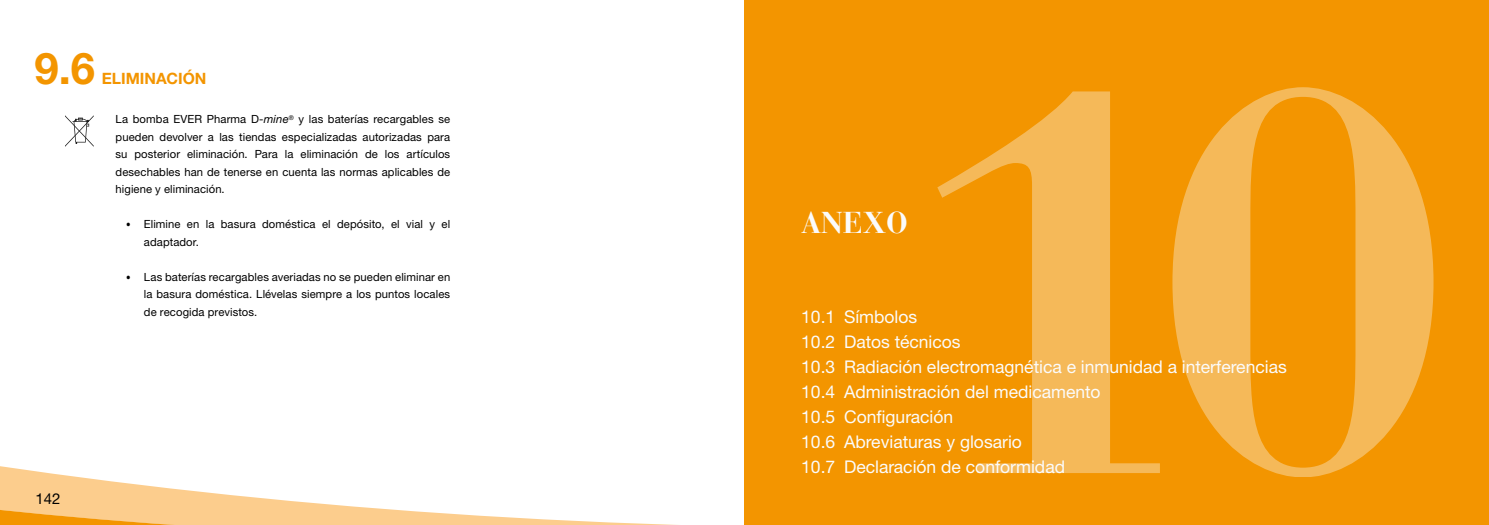
<style>
.page{position:relative;width:1489px;height:525px;background:#fff}
.page>*{position:absolute;margin:0;border:0;box-sizing:border-box;transform-origin:0 0}
.t1{font:700 541.38px "Bauer Bodoni Std";color:#fbfbfb}
.t2{font:700 43.62px "Helvetica Neue LTW1 G";color:#f39500}
.t3{font:700 30px "Bauer Bodoni Std";color:#fbfbfb}
.t4{font:17.5px/25px "Helvetica Neue LTW1 G";color:#fbfbfb;text-align:justify}
.t5{font:700 15.62px "Helvetica Neue LTW1 G";color:#f39500}
.t6{font:15px "Helvetica Neue LTW1 G";color:#000}
.t7{font:11.25px/17.5px "Helvetica Neue LTW1 G";letter-spacing:.01em;color:#000;text-align:justify}
.s1{font-style:italic}
.s2{font-size:10px}
</style>
<div class="page">
<svg style="left:0;top:466px;width:229px;height:29px"></svg>
<svg style="left:0;top:495px;width:649px;height:29px;fill:#fccd8d"></svg>
<svg style="left:65px;top:115px;width:29px;height:32px"></svg>
<div style="left:744px;top:0;width:744px;height:524px;background:#f39500"></div>
<h2 class="t2" style="left:35px;top:42px;width:62px">9.6</h2>
<h3 class="t5" style="left:102px;top:69px;width:106px">ELIMINACIÓN</h3>
<p class="t7" style="left:116px;top:110px;width:336px">La bomba EVER Pharma D‑<span class="s1">mine</span><sup>®</sup> y las baterías recargables se pueden devolver a las tiendas especializadas autorizadas para su posterior eliminación. Para la eliminación de los artículos desechables han de tenerse en cuenta las normas aplicables de higiene y eliminación.</p>
<p class="t7" style="left:144px;top:215px;width:308px;text-indent:-18px"><span class="s2">•</span> Elimine en la basura doméstica el depósito, el vial y el adaptador.</p>
<p class="t7" style="left:144px;top:268px;width:308px;text-indent:-18px"><span class="s2">•</span> Las baterías recargables averiadas no se pueden eliminar en la basura doméstica. Llévelas siempre a los puntos locales de recogida previstos.</p>
<h3 class="t6" style="left:35px;top:489px;width:27px">142</h3>
<h1 class="t1" style="left:905px;top:-41px;width:549px">10</h1>
<h3 class="t3" style="left:801px;top:204px;width:108px">ANEXO</h3>
<h3 class="t4" style="left:801px;top:304px;width:36px">10.1<br>10.2<br>10.3<br>10.4<br>10.5<br>10.6<br>10.7</h3>
<h3 class="t4" style="left:844px;top:304px;width:444px;text-align:left">Símbolos<br>Datos técnicos<br>Radiación electromagnética e inmunidad a interferencias<br>Administración del medicamento<br>Configuración<br>Abreviaturas y glosario<br>Declaración de conformidad</h3>
</div>
